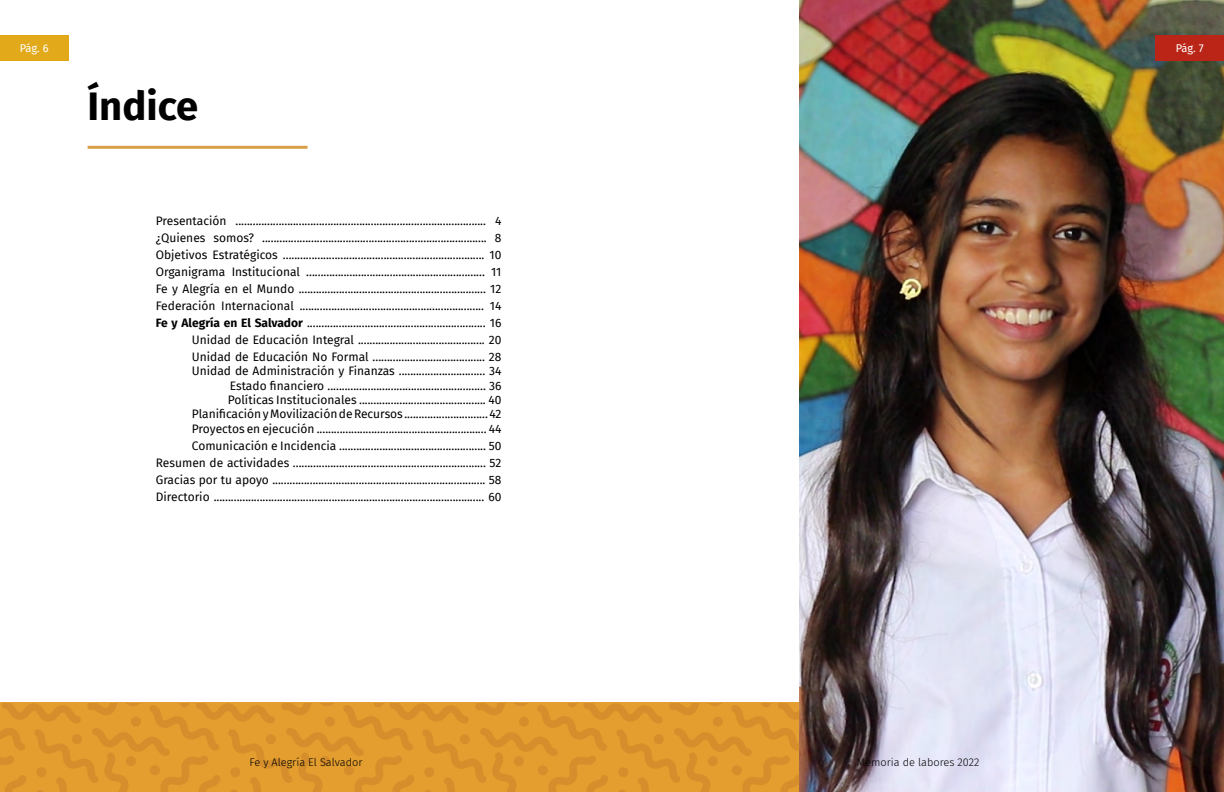
<style>
.page{position:relative;width:1224px;height:792px;background:#fff}
.page>*{position:absolute;margin:0;border:0;box-sizing:border-box;transform-origin:0 0}
.t1{font:700 40px "Fira Sans";color:#000}
.t2{font:12px/17px "Fira Sans";color:#000;text-align:right}
.t3{font:300 11px "Fira Sans";color:#000}
.t4{font:11px "Fira Sans";letter-spacing:-.03em;color:#fff}
.s1{font-weight:700}
</style>
<div class="page">
<hr style="left:88px;top:146px;width:220px;height:3px;background:#d7a046">
<img style="left:799px;top:0;width:425px;height:792px">
<svg style="left:0;top:703px;width:799px;height:89px"></svg>
<div style="left:0;top:35px;width:68px;height:25px;background:#e2aa1b"></div>
<div style="left:1156px;top:35px;width:68px;height:25px;background:#ba2518"></div>
<p class="t4" style="left:20px;top:40px;width:30px">Pág. 6</p>
<p class="t4" style="left:1176px;top:40px;width:29px">Pág. 7</p>
<h1 class="t1" style="left:88px;top:72px;width:112px">Índice</h1>
<p class="t2" style="left:156px;top:212px;width:347px">Presentación ....................................................................................... 4 ¿Quienes somos? .............................................................................. 8<br>Objetivos Estratégicos ...................................................................... 10<br>Organigrama Institucional .............................................................. 11<br>Fe y Alegría en el Mundo ................................................................. 12<br>Federación Internacional ................................................................ 14<br><span class="s1">Fe y Alegría en El Salvador</span> .............................................................. 16<br>Unidad de Educación Integral ............................................ 20<br>Unidad de Educación No Formal ....................................... 28</p>
<p class="t2" style="left:192px;top:363px;width:311px;line-height:14.4px">Unidad de Administración y Finanzas .............................. 34<br>Estado financiero ....................................................... 36<br>Políticas Institucionales ............................................ 40<br>Planificación y Movilización de Recursos ............................. 42<br>Proyectos en ejecución ........................................................... 44</p>
<p class="t2" style="left:156px;top:437px;width:347px;text-align:justify;text-indent:36px">Comunicación e Incidencia ................................................... 50<br>Resumen de actividades ................................................................... 52<br>Gracias por tu apoyo .......................................................................... 58<br>Directorio .............................................................................................. 60</p>
<p class="t3" style="left:249px;top:755px;width:115px">Fe y Alegría El Salvador</p>
<p class="t3" style="left:857px;top:755px;width:124px">Memoria de labores 2022</p>
</div>
